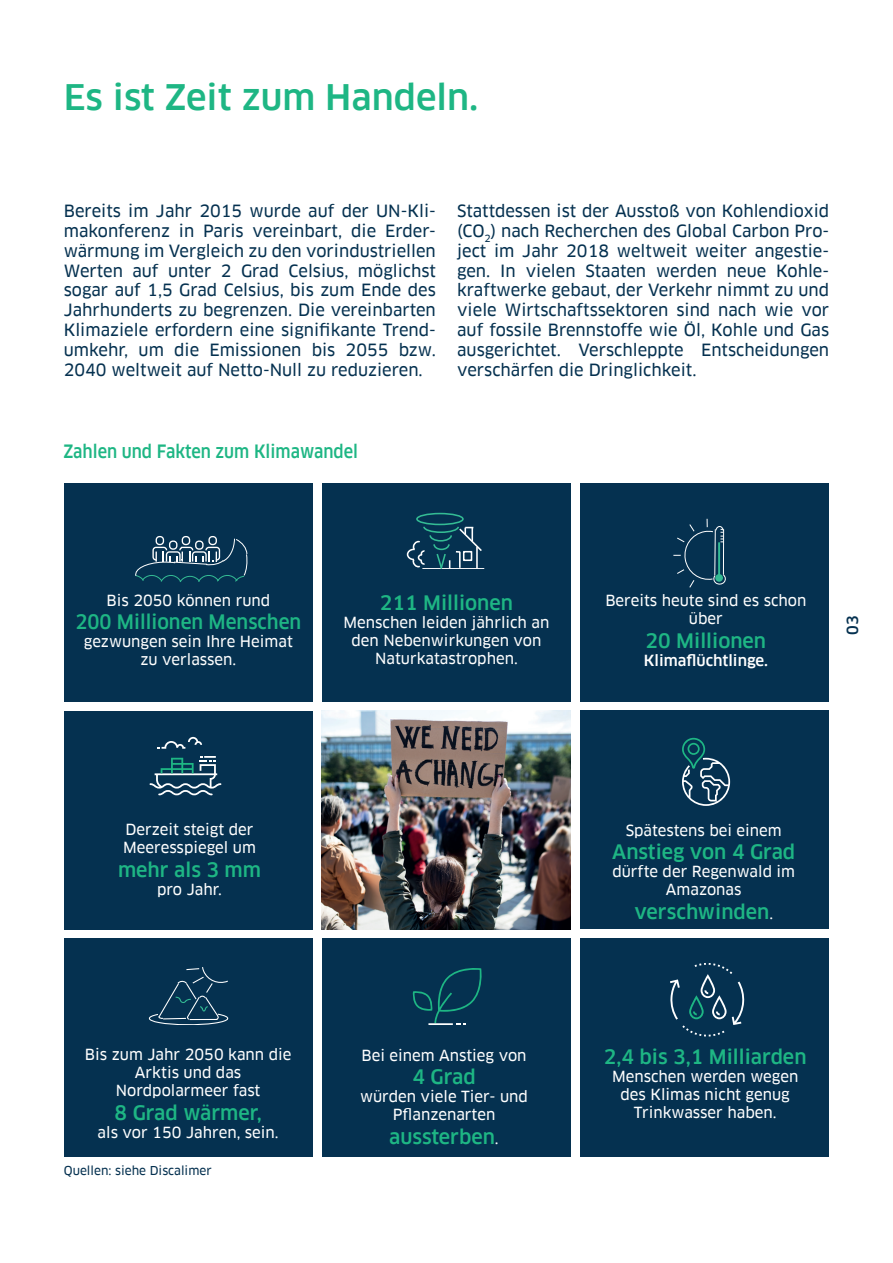
<style>
.page{position:relative;width:893px;height:1263px;background:#fff}
.page>*{position:absolute;margin:0;border:0;box-sizing:border-box;transform-origin:0 0}
.t1{font:500 34.5px "Clanfor LBBW";color:#1eb684}
.t2{font:500 19.5px "Clanfor LBBW";color:#1eb684}
.t3{font:500 19.5px "Clanfor LBBW";color:#1eb684;scale:.96 1}
.t4{font:500 18px "Clanfor LBBW";color:#1eb684;scale:.9 1}
.t5{font:16.5px/19.8px "Clanfor LBBW News";color:#053150;text-align:justify}
.t6{font:15px/18px "Clanfor LBBW News";color:#fff;text-align:center}
.t7{font:500 15px "Clanfor LBBW";color:#fff}
.t8{font:500 15px "Clanfor LBBW";color:#053150}
.t9{font:12px "Clanfor LBBW News";color:#053150}
.s1{font-family:"Clanfor LBBW News";font-weight:400;font-size:15px;color:#fff}
</style>
<div class="page">
<div style="left:64px;top:483px;width:249px;height:219px;background:#053150"></div>
<div style="left:322px;top:483px;width:249px;height:219px;background:#053150"></div>
<div style="left:580px;top:483px;width:249px;height:218px;background:#053150"></div>
<div style="left:64px;top:711px;width:249px;height:219px;background:#053150"></div>
<img style="left:322px;top:711px;width:249px;height:218px">
<div style="left:580px;top:711px;width:249px;height:218px;background:#053150"></div>
<div style="left:64px;top:938px;width:249px;height:219px;background:#053150"></div>
<div style="left:322px;top:938px;width:249px;height:219px;background:#053150"></div>
<div style="left:580px;top:938px;width:249px;height:218px;background:#053150"></div>
<div style="left:416px;top:513px;width:48px;height:12px;border:2px solid #34bc94;border-radius:50%"></div>
<svg style="left:407px;top:525px;width:77px;height:44px"></svg>
<svg style="left:150px;top:756px;width:71px;height:39px"></svg>
<svg style="left:157px;top:737px;width:45px;height:12px"></svg>
<svg style="left:682px;top:738px;width:48px;height:68px"></svg>
<svg style="left:670px;top:963px;width:74px;height:73px"></svg>
<svg style="left:149px;top:967px;width:80px;height:57px"></svg>
<svg style="left:413px;top:968px;width:69px;height:57px"></svg>
<svg style="left:135px;top:536px;width:112px;height:46px"></svg>
<svg style="left:673px;top:519px;width:53px;height:68px"></svg>
<h1 class="t1" style="left:64px;top:77px;width:416px">Es ist Zeit zum Handeln.</h1>
<p class="t5" style="left:64px;top:201px;width:374px">Bereits im Jahr 2015 wurde auf der UN-Kli&shy;makonferenz in Paris vereinbart, die Erder&shy;wärmung im Vergleich zu den vorindustriellen Werten auf unter 2 Grad Celsius, möglichst sogar auf 1,5 Grad Celsius, bis zum Ende des Jahrhunderts zu begrenzen. Die vereinbarten Klimaziele erfordern eine signifikante Trend&shy;umkehr, um die Emissionen bis 2055 bzw.<br>2040 weltweit auf Netto-Null zu reduzieren.</p>
<p class="t5" style="left:457px;top:201px;width:374px">Stattdessen ist der Ausstoß von Kohlendioxid (CO<sub>2</sub>) nach Recherchen des Global Carbon Pro&shy;ject im Jahr 2018 weltweit weiter angestie&shy;gen. In vielen Staaten werden neue Kohle&shy;kraftwerke gebaut, der Verkehr nimmt zu und viele Wirtschaftssektoren sind nach wie vor auf fossile Brennstoffe wie Öl, Kohle und Gas ausgerichtet. Verschleppte Entscheidungen verschärfen die Dringlichkeit.</p>
<p class="t4" style="left:63px;top:441px;width:329px">Zahlen und Fakten zum Klimawandel</p>
<p class="t6" style="left:106px;top:591px;width:165px">Bis 2050 können rund</p>
<p class="t3" style="left:75px;top:610px;width:237px">200 Millionen Menschen</p>
<p class="t6" style="left:84px;top:633px;width:211px">gezwungen sein Ihre Heimat zu verlassen.</p>
<p class="t2" style="left:380px;top:592px;width:135px">211 Millionen</p>
<p class="t6" style="left:344px;top:614px;width:207px">Menschen leiden jährlich an den Nebenwirkungen von<br>Naturkatastrophen.</p>
<p class="t6" style="left:605px;top:592px;width:203px">Bereits heute sind es schon über</p>
<p class="t2" style="left:646px;top:629px;width:122px">20 Millionen</p>
<p class="t7" style="left:644px;top:651px;width:126px">Klimaflüchtlinge.</p>
<p class="t8" style="left:844px;top:635px;width:21px;rotate:-90deg">03</p>
<p class="t6" style="left:123px;top:821px;width:134px;text-align:left">Derzeit steigt der<br>Meeresspiegel um</p>
<p class="t2" style="left:118px;top:858px;width:144px">mehr als 3 mm</p>
<p class="t6" style="left:157px;top:880px;width:66px">pro Jahr.</p>
<p class="t6" style="left:85px;top:1046px;width:208px">Bis zum Jahr 2050 kann die<br>Arktis und das<br>Nordpolarmeer fast</p>
<p class="t2" style="left:115px;top:1101px;width:149px">8 Grad wärmer,</p>
<p class="t6" style="left:98px;top:1123px;width:183px">als vor 150 Jahren, sein.</p>
<p class="t9" style="left:64px;top:1163px;width:149px">Quellen: siehe Discalimer</p>
<p class="t6" style="left:361px;top:1046px;width:167px">Bei einem Anstieg von</p>
<p class="t2" style="left:412px;top:1065px;width:65px">4 Grad</p>
<p class="t6" style="left:360px;top:1088px;width:169px">würden viele Tier- und<br>Pflanzenarten</p>
<p class="t2" style="left:389px;top:1125px;width:111px">aussterben<span class="s1">.</span></p>
<p class="t6" style="left:626px;top:822px;width:158px">Spätestens bei einem</p>
<p class="t2" style="left:612px;top:841px;width:185px">Anstieg von 4 Grad</p>
<p class="t6" style="left:612px;top:863px;width:184px">dürfte der Regenwald im<br>Amazonas</p>
<p class="t2" style="left:634px;top:900px;width:140px">verschwinden<span class="s1">.</span></p>
<p class="t2" style="left:604px;top:1046px;width:204px">2,4 bis 3,1 Milliarden</p>
<p class="t6" style="left:612px;top:1068px;width:188px">Menschen werden wegen des Klimas nicht genug<br>Trinkwasser haben.</p>
</div>
